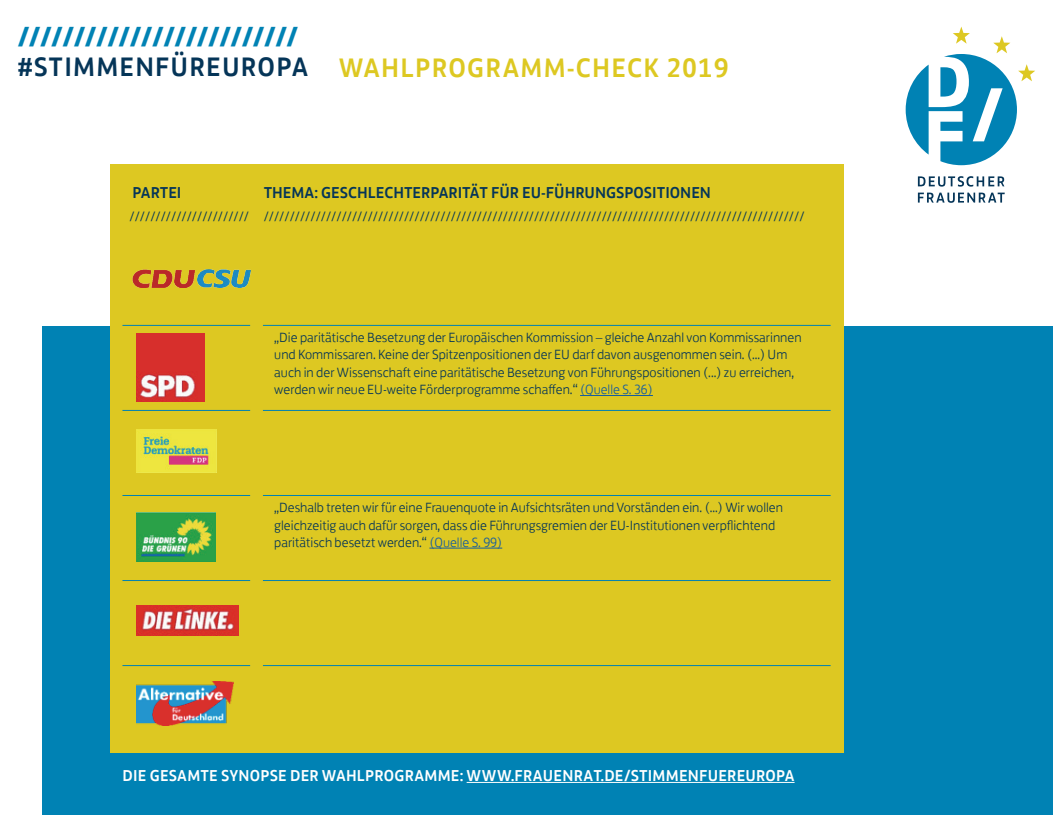
<style>
.page{position:relative;width:1053px;height:815px;background:#fff}
.page>*{position:absolute;margin:0;border:0;box-sizing:border-box;transform-origin:0 0}
.t1{font:700 27.62px "Jack FS";color:#0082b4}
.t2{font:500 27.5px "Jack FS";letter-spacing:.045em;color:#ddc822}
.t3{font:500 27.5px "Jack FS";letter-spacing:.045em;color:#053558}
.t4{font:500 16.25px "Jack FS";letter-spacing:.015em;color:#fff}
.t5{font:500 16.25px "Jack FS";color:#053558}
.t6{font:300 13.75px/17.5px "Jack FS";color:#053558}
.s1{color:#175d9e}
</style>
<div class="page">
<div style="left:43px;top:326px;width:1009px;height:489px;background:#0082b4"></div>
<svg style="left:917px;top:193px;width:87px;height:10px"></svg>
<svg style="left:917px;top:176px;width:87px;height:11px"></svg>
<svg style="left:905px;top:27px;width:130px;height:138px"></svg>
<div style="left:110px;top:165px;width:733px;height:588px;background:#ddc822"></div>
<hr style="left:122px;top:325px;width:128px;height:1px;background:#0082b4">
<hr style="left:263px;top:325px;width:567px;height:1px;background:#0082b4">
<hr style="left:122px;top:410px;width:128px;height:1px;background:#0082b4">
<hr style="left:263px;top:410px;width:567px;height:1px;background:#0082b4">
<hr style="left:122px;top:495px;width:128px;height:1px;background:#0082b4">
<hr style="left:263px;top:495px;width:567px;height:1px;background:#0082b4">
<hr style="left:122px;top:580px;width:128px;height:1px;background:#0082b4">
<hr style="left:263px;top:580px;width:567px;height:1px;background:#0082b4">
<hr style="left:122px;top:665px;width:128px;height:1px;background:#0082b4">
<hr style="left:263px;top:665px;width:567px;height:1px;background:#0082b4">
<hr style="left:580px;top:395px;width:73px;height:1px;background:#175d9e">
<hr style="left:429px;top:548px;width:73px;height:1px;background:#175d9e">
<img style="left:137px;top:334px;width:67px;height:67px">
<img style="left:137px;top:429px;width:79px;height:44px">
<img style="left:137px;top:513px;width:79px;height:49px">
<img style="left:137px;top:605px;width:101px;height:31px">
<img style="left:137px;top:681px;width:96px;height:44px">
<img style="left:198px;top:269px;width:53px;height:18px">
<img style="left:133px;top:269px;width:63px;height:18px">
<hr style="left:466px;top:782px;width:328px;height:1px;background:#fff">
<h1 class="t1" style="left:18px;top:13px;width:282px">/////////////////////////</h1>
<h2 class="t3" style="left:18px;top:44px;width:292px">#STIMMENFÜREUROPA</h2>
<h2 class="t2" style="left:339px;top:46px;width:391px">WAHLPROGRAMM-CHECK 2019</h2>
<p class="t5" style="left:133px;top:179px;width:50px">PARTEI</p>
<p class="t5" style="left:264px;top:179px;width:449px">THEMA: GESCHLECHTERPARITÄT FÜR EU-FÜHRUNGSPOSITIONEN</p>
<p class="t6" style="left:129px;top:207px;width:676px">/////////////////////// ////////////////////////////////////////////////////////////////////////////////////////////////////////</p>
<p class="t6" style="left:274px;top:327px;width:528px">„Die paritätische Besetzung der Europäischen Kommission – gleiche Anzahl von Kommissarinnen und Kommissaren. Keine der Spitzenpositionen der EU darf davon ausgenommen sein. (…) Um auch in der Wissenschaft eine paritätische Besetzung von Führungspositionen (...) zu erreichen, werden wir neue EU-weite Förderprogramme schaffen.“ <span class="s1">(Quelle S. 36)</span></p>
<p class="t6" style="left:274px;top:497px;width:510px">„Deshalb treten wir für eine Frauenquote in Aufsichtsräten und Vorständen ein. (...) Wir wollen gleichzeitig auch dafür sorgen, dass die Führungsgremien der EU-Institutionen verpflichtend paritätisch besetzt werden.“ <span class="s1">(Quelle S. 99)</span></p>
<p class="t4" style="left:123px;top:762px;width:673px">DIE GESAMTE SYNOPSE DER WAHLPROGRAMME: WWW.FRAUENRAT.DE/STIMMENFUEREUROPA</p>
</div>
